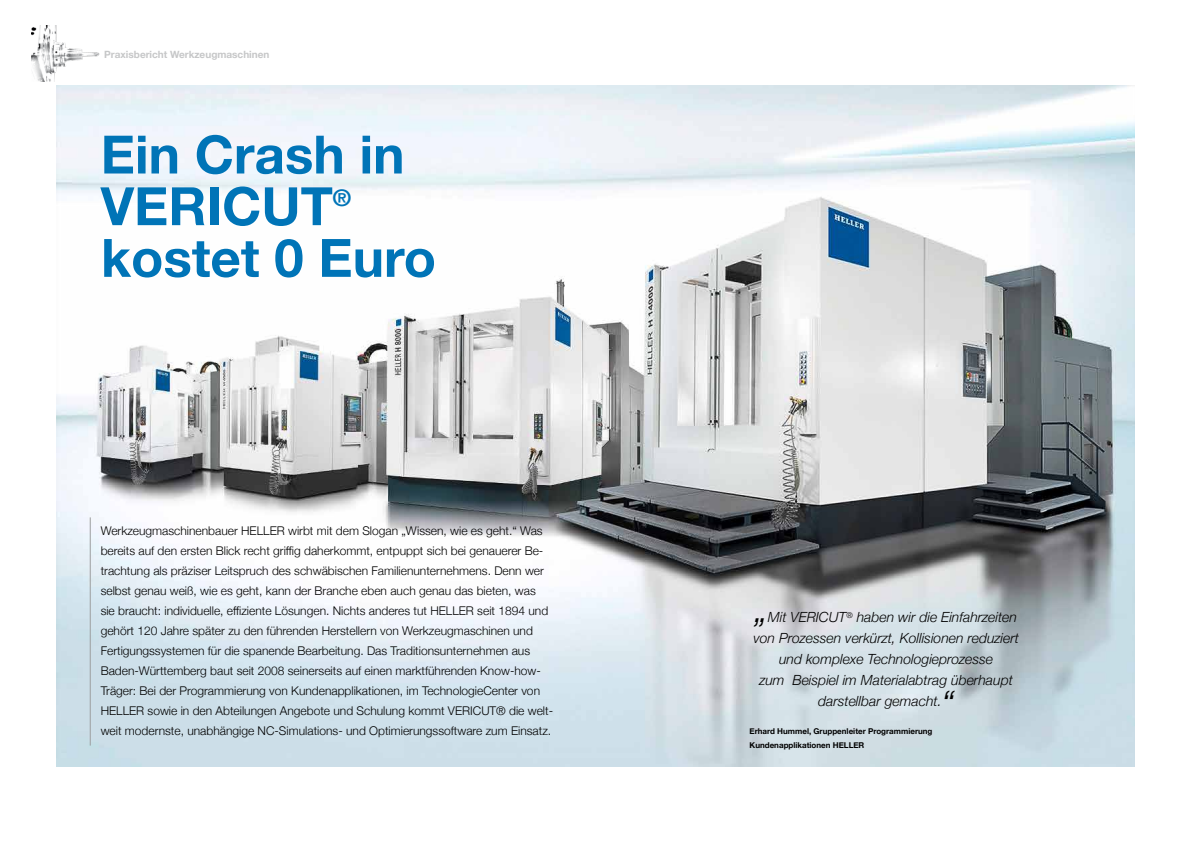
<style>
.page{position:relative;width:1191px;height:842px;background:#fff}
.page>*{position:absolute;margin:0;border:0;box-sizing:border-box;transform-origin:0 0}
.t1{font:700 52.9px/51.6px "Helvetica Neue";color:#0074b7}
.t2{font:italic 300 34px "Helvetica Neue";color:#000}
.t3{font:700 22.9px "Helvetica Neue";color:#0074b7}
.t4{font:italic 300 14px "Helvetica Neue";color:#000}
.t5{font:300 12px/20px "Helvetica Neue";color:#000}
.t6{font:700 10px "Helvetica Neue";color:#c6c7c8}
.t7{font:700 8px/14px "Helvetica Neue";color:#000}
</style>
<div class="page">
<img style="left:57px;top:85px;width:1077px;height:682px">
<hr style="left:90px;top:517px;width:1px;height:229px;background:#9c9e9f">
<img style="left:31px;top:26px;width:69px;height:55px">
<p class="t6" style="left:104px;top:46px;width:167px">Praxisbericht Werkzeugmaschinen</p>
<h1 class="t1" style="left:101px;top:130px;width:305px">Ein Crash in<br>VERICUT</h1>
<h3 class="t3" style="left:333px;top:180px;width:20px">®</h3>
<h1 class="t1" style="left:101px;top:234px;width:337px">kostet 0 Euro</h1>
<p class="t5" style="left:101px;top:520px;width:454px">Werkzeugmaschinenbauer HELLER wirbt mit dem Slogan „Wissen, wie es geht.“ Was bereits auf den ersten Blick recht griffig daherkommt, entpuppt sich bei genauerer Be&shy;trachtung als präziser Leitspruch des schwäbischen Familienunternehmens. Denn wer selbst genau weiß, wie es geht, kann der Branche eben auch genau das bieten, was<br>sie braucht: individuelle, effiziente Lösungen. Nichts anderes tut HELLER seit 1894 und gehört 120 Jahre später zu den führenden Herstellern von Werkzeugmaschinen und Fertigungssystemen für die spanende Bearbeitung. Das Traditionsunternehmen aus Baden-Württemberg baut seit 2008 seinerseits auf einen marktführenden Know-how-Träger: Bei der Programmierung von Kundenapplikationen, im TechnologieCenter von HELLER sowie in den Abteilungen Angebote und Schulung kommt VERICUT® die welt&shy;weit modernste, unabhängige NC-Simulations- und Optimierungssoftware zum Einsatz.</p>
<p class="t4" style="left:768px;top:606px;width:251px">Mit VERICUT<sup>®</sup> haben wir die Einfahrzeiten</p>
<p class="t4" style="left:753px;top:627px;width:267px">von Prozessen verkürzt, Kollisionen reduziert</p>
<p class="t4" style="left:779px;top:648px;width:215px">und komplexe Technologieprozesse</p>
<p class="t4" style="left:759px;top:669px;width:255px">zum Beispiel im Materialabtrag überhaupt</p>
<p class="t4" style="left:818px;top:690px;width:125px">darstellbar gemacht.</p>
<h2 class="t2" style="left:755px;top:583px;width:14px">„</h2>
<h2 class="t2" style="left:941px;top:676px;width:14px">“</h2>
<p class="t7" style="left:749px;top:724px;width:184px">Erhard Hummel, Gruppenleiter Programmierung<br>Kundenapplikationen HELLER</p>
</div>
